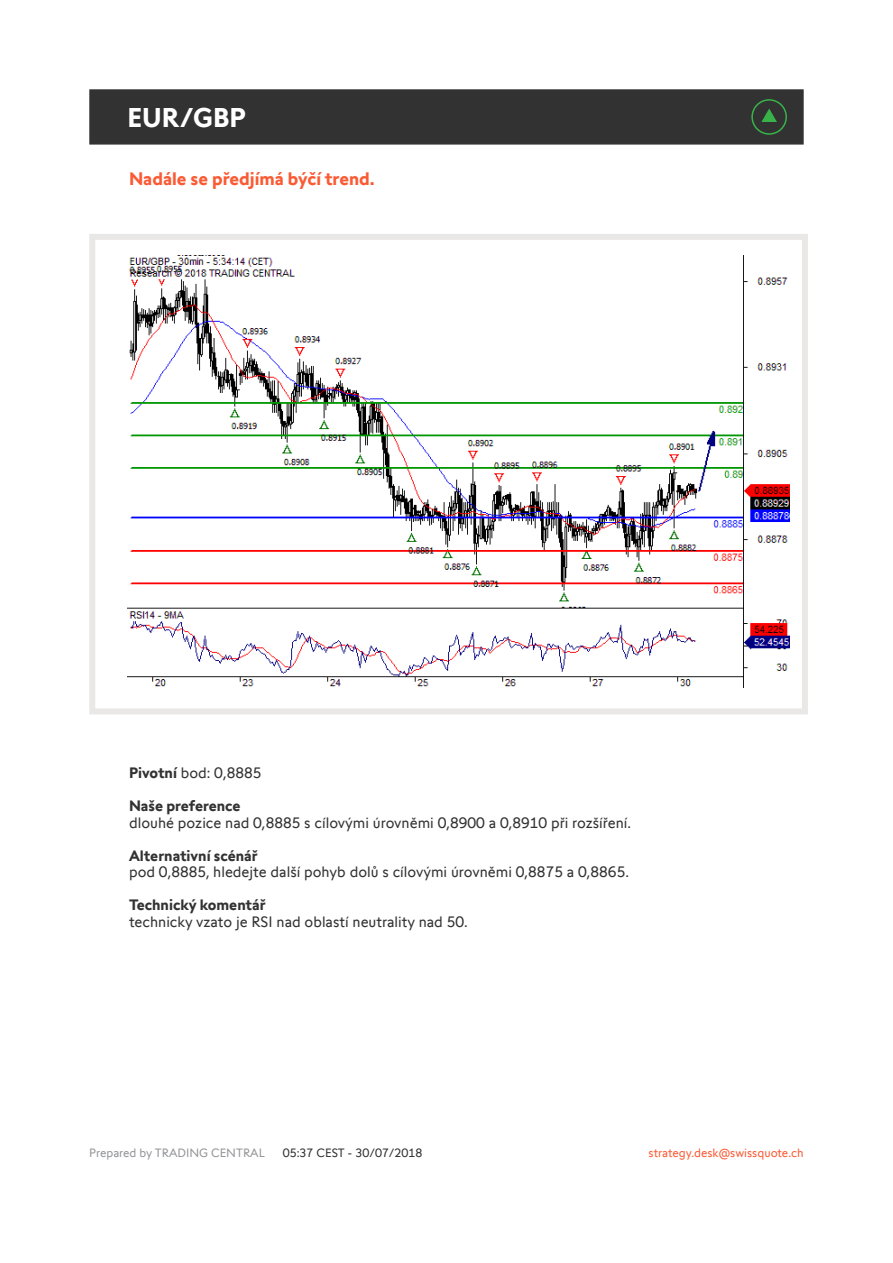
<style>
.page{position:relative;width:893px;height:1263px;background:#fff}
.page>*{position:absolute;margin:0;border:0;box-sizing:border-box;transform-origin:0 0}
.t1{font:700 27px "Swissquote CT";color:#fff}
.t2{font:700 18px "Swissquote CT";color:#fa5b35}
.t3{font:15px "Swissquote CT";color:#323232}
.t4{font:700 15px "Swissquote CT";color:#323232}
.t5{font:12px "Swissquote CT";color:#fa5b35}
.t6{font:12px "Swissquote CT";color:#939598}
.t7{font:12px "Swissquote CT";color:#323232}
.s1{font-weight:700}
</style>
<div class="page">
<div style="left:89px;top:234px;width:719px;height:480px;border:6px solid #e9e8e7"></div>
<div style="left:89px;top:89px;width:715px;height:56px;background:#323232;border:2px solid #323232"></div>
<img style="left:128px;top:255px;width:661px;height:432px">
<svg style="left:751px;top:99px;width:36px;height:36px"></svg>
<h1 class="t1" style="left:128px;top:101px;width:120px">EUR/GBP</h1>
<p class="t2" style="left:129px;top:168px;width:247px">Nadále se předjímá býčí trend.</p>
<p class="t3" style="left:129px;top:764px;width:134px"><span class="s1">Pivotní</span> bod: 0,8885</p>
<p class="t4" style="left:129px;top:797px;width:113px">Naše preference</p>
<p class="t3" style="left:129px;top:814px;width:503px">dlouhé pozice nad 0,8885 s cílovými úrovněmi 0,8900 a 0,8910 při rozšíření.</p>
<p class="t4" style="left:129px;top:846px;width:130px">Alternativní scénář</p>
<p class="t3" style="left:129px;top:863px;width:501px">pod 0,8885, hledejte další pohyb dolů s cílovými úrovněmi 0,8875 a 0,8865.</p>
<p class="t4" style="left:129px;top:896px;width:138px">Technický komentář</p>
<p class="t3" style="left:129px;top:913px;width:340px">technicky vzato je RSI nad oblastí neutrality nad 50.</p>
<p class="t6" style="left:89px;top:1145px;width:177px">Prepared by TRADING CENTRAL</p>
<p class="t7" style="left:283px;top:1145px;width:141px">05:37 CEST - 30/07/2018</p>
<p class="t5" style="left:649px;top:1145px;width:157px">strategy.desk@swissquote.ch</p>
</div>
